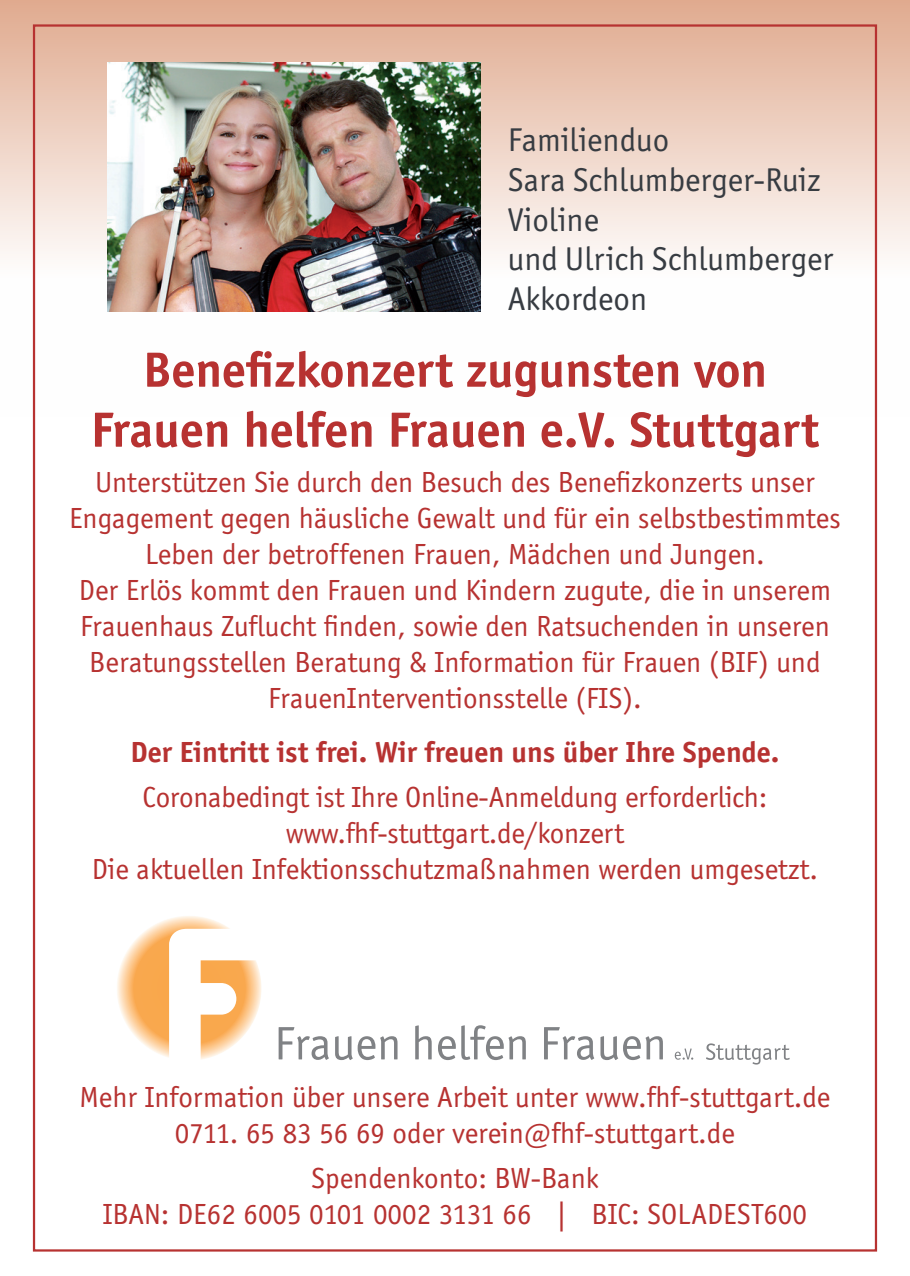
<style>
.page{position:relative;width:910px;height:1276px;background:#fff}
.page>*{position:absolute;margin:0;border:0;box-sizing:border-box;transform-origin:0 0}
.t1{font:700 51px/60px "Officina Sans";color:#b73231;text-align:center}
.t2{font:33px/39.6px "Officina Sans ITC Pro";color:#373c42}
.t3{font:30px/36px "Officina Sans";color:#b73231;text-align:center}
.t4{font:700 30px "Officina Sans";color:#b73231}
</style>
<div class="page">
<svg style="left:0;top:0;width:910px;height:417px"></svg>
<svg style="left:117px;top:916px;width:144px;height:144px"></svg>
<svg style="left:675px;top:1048px;width:18px;height:11px"></svg>
<svg style="left:279px;top:1025px;width:384px;height:35px"></svg>
<svg style="left:706px;top:1043px;width:84px;height:21px"></svg>
<img style="left:107px;top:63px;width:374px;height:249px">
<p class="t2" style="left:508px;top:120px;width:327px">Familienduo<br>Sara Schlumberger-Ruiz<br>Violine<br>und Ulrich Schlumberger<br>Akkordeon</p>
<h1 class="t1" style="left:91px;top:339px;width:730px">Benefizkonzert zugunsten von<br>Frauen helfen Frauen e.V. Stuttgart</h1>
<p class="t3" style="left:69px;top:464px;width:773px">Unterstützen Sie durch den Besuch des Benefizkonzerts unser Engagement gegen häusliche Gewalt und für ein selbstbestimmtes Leben der betroffenen Frauen, Mädchen und Jungen.<br>Der Erlös kommt den Frauen und Kindern zugute, die in unserem Frauenhaus Zuflucht finden, sowie den Ratsuchenden in unseren Beratungsstellen Beratung &amp; Information für Frauen (BIF) und FrauenInterventionsstelle (FIS).</p>
<p class="t4" style="left:130px;top:734px;width:650px">Der Eintritt ist frei. Wir freuen uns über Ihre Spende.</p>
<p class="t3" style="left:92px;top:779px;width:728px">Coronabedingt ist Ihre Online-Anmeldung erforderlich: www.fhf-stuttgart.de/konzert<br>Die aktuellen Infektionsschutzmaßnahmen werden umgesetzt.</p>
<p class="t3" style="left:79px;top:1079px;width:752px">Mehr Information über unsere Arbeit unter www.fhf-stuttgart.de<br>0711. 65 83 56 69 oder verein@fhf-stuttgart.de</p>
<p class="t3" style="left:103px;top:1160px;width:706px">Spendenkonto: BW-Bank<br>IBAN: DE62 6005 0101 0002 3131 66 | BIC: SOLADEST600</p>
</div>
